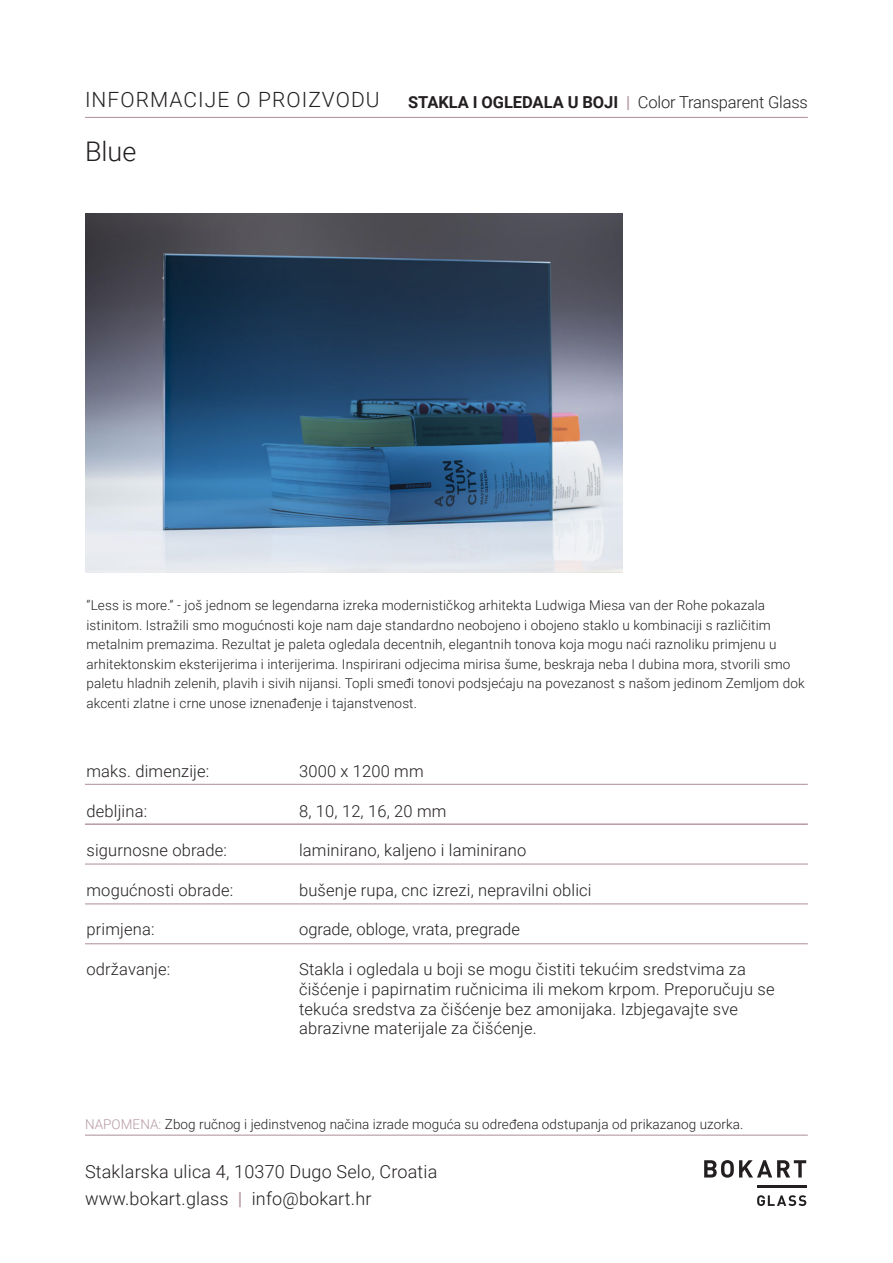
<style>
.page{position:relative;width:893px;height:1263px;background:#fff}
.page>*{position:absolute;margin:0;border:0;box-sizing:border-box;transform-origin:0 0}
.t1{font:300 27px "Roboto";color:#231f20}
.t2{font:300 21px "Roboto";letter-spacing:.05em;color:#231f20}
.t3{font:300 18px/27px "Roboto";letter-spacing:.01em;color:#231f20}
.t4{font:300 16.5px/19.8px "Roboto";letter-spacing:.01em;color:#231f20}
.t5{font:300 16.5px "Roboto";letter-spacing:-.01em;color:#231f20}
.t6{font:300 13.5px/19.5px "Roboto";letter-spacing:.01em;color:#231f20}
.s1{font-weight:700}
.s2{font-weight:700;color:#b69aa5}
.s3{color:#b69aa5}
</style>
<div class="page">
<img style="left:85px;top:213px;width:538px;height:359px">
<svg style="left:704px;top:1160px;width:102px;height:46px"></svg>
<hr style="left:757px;top:1185px;width:49px;height:2px;background:#231f20">
<hr style="left:85px;top:117px;width:723px;height:1px;background:#b69aa5">
<hr style="left:85px;top:784px;width:723px;height:1px;background:#b69aa5">
<hr style="left:85px;top:823px;width:723px;height:2px;background:#b69aa5">
<hr style="left:85px;top:863px;width:723px;height:2px;background:#b69aa5">
<hr style="left:85px;top:903px;width:723px;height:1px;background:#b69aa5">
<hr style="left:85px;top:943px;width:723px;height:1px;background:#b69aa5">
<hr style="left:85px;top:1134px;width:723px;height:2px;background:#b69aa5">
<h2 class="t2" style="left:85px;top:85px;width:296px">INFORMACIJE O PROIZVODU</h2>
<p class="t5" style="left:408px;top:90px;width:401px"><span class="s1">STAKLA I OGLEDALA U BOJI</span> <span class="s2">|</span> Color Transparent Glass</p>
<h1 class="t1" style="left:85px;top:133px;width:53px">Blue</h1>
<p class="t6" style="left:86px;top:595px;width:720px">“Less is more.” - još jednom se legendarna izreka modernističkog arhitekta Ludwiga Miesa van der Rohe pokazala istinitom. Istražili smo mogućnosti koje nam daje standardno neobojeno i obojeno staklo u kombinaciji s različitim metalnim premazima. Rezultat je paleta ogledala decentnih, elegantnih tonova koja mogu naći raznoliku primjenu u arhitektonskim eksterijerima i interijerima. Inspirirani odjecima mirisa šume, beskraja neba I dubina mora, stvorili smo paletu hladnih zelenih, plavih i sivih nijansi. Topli smeđi tonovi podsjećaju na povezanost s našom jedinom Zemljom dok akcenti zlatne i crne unose iznenađenje i tajanstvenost.</p>
<p class="t4" style="left:86px;top:760px;width:124px">maks. dimenzije:</p>
<p class="t4" style="left:299px;top:760px;width:126px">3000 x 1200 mm</p>
<p class="t4" style="left:86px;top:800px;width:62px">debljina:</p>
<p class="t4" style="left:299px;top:800px;width:149px">8, 10, 12, 16, 20 mm</p>
<p class="t4" style="left:86px;top:840px;width:142px">sigurnosne obrade:</p>
<p class="t4" style="left:299px;top:840px;width:229px">laminirano, kaljeno i laminirano</p>
<p class="t4" style="left:86px;top:879px;width:148px">mogućnosti obrade:</p>
<p class="t4" style="left:299px;top:879px;width:294px">bušenje rupa, cnc izrezi, nepravilni oblici</p>
<p class="t4" style="left:86px;top:919px;width:69px">primjena:</p>
<p class="t4" style="left:299px;top:919px;width:222px">ograde, obloge, vrata, pregrade</p>
<p class="t4" style="left:86px;top:958px;width:85px">održavanje:</p>
<p class="t4" style="left:299px;top:958px;width:477px">Stakla i ogledala u boji se mogu čistiti tekućim sredstvima za čišćenje i papirnatim ručnicima ili mekom krpom. Preporučuju se tekuća sredstva za čišćenje bez amonijaka. Izbjegavajte sve abrazivne materijale za čišćenje.</p>
<p class="t6" style="left:85px;top:1113px;width:660px"><span class="s3">NAPOMENA:</span> Zbog ručnog i jedinstvenog načina izrade moguća su određena odstupanja od prikazanog uzorka.</p>
<h3 class="t3" style="left:85px;top:1158px;width:354px">Staklarska ulica 4, 10370 Dugo Selo, Croatia www.bokart.glass <span class="s2">|</span> info@bokart.hr</h3>
</div>
